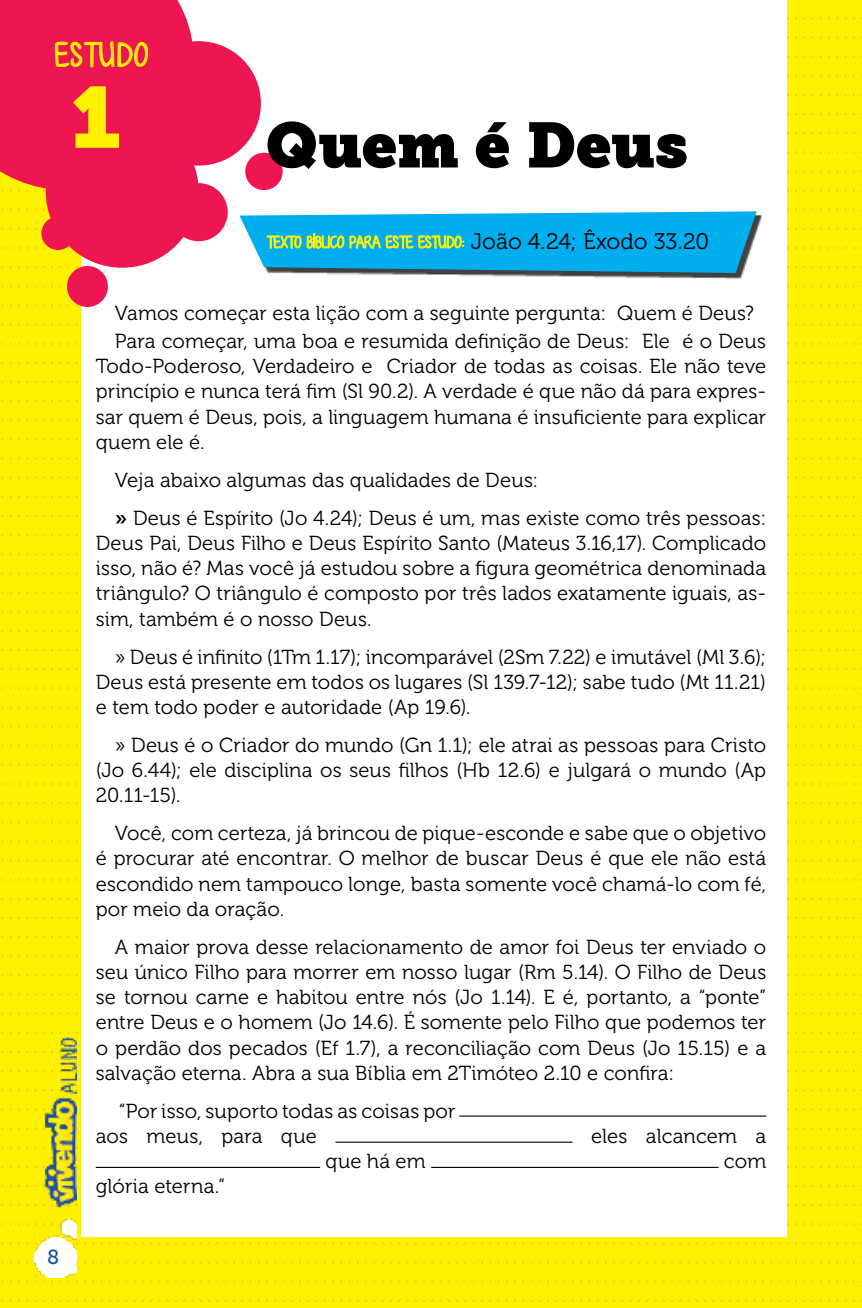
<style>
.page{position:relative;width:862px;height:1308px;background:#fff}
.page>*{position:absolute;margin:0;border:0;box-sizing:border-box;transform-origin:0 0}
.t1{font:85.5px "Museo Slab";color:#fff200}
.t2{font:63px "Museo Slab";letter-spacing:-.005em;color:#000}
.t3{font:700 33.75px "KG Fall For You";letter-spacing:.04em;color:#fff200}
.t4{font:22.5px "Museo 300";color:#000}
.t5{font:20.25px/25.2px "Museo 300";letter-spacing:.005em;color:#000;text-align:justify}
.t6{font:20.25px "Museo Slab 500";color:#1b51a3}
.t7{font:16.88px "KG Fall For You";color:#fff200}
.s1{font-family:"Museo 700"}
</style>
<div class="page">
<div style="left:0;top:0;width:861px;height:1307px;background:#fff200"></div>
<svg style="left:1px;top:285px;width:854px;height:2px"></svg>
<svg style="left:1px;top:304px;width:854px;height:2px"></svg>
<svg style="left:1px;top:323px;width:854px;height:3px"></svg>
<svg style="left:1px;top:342px;width:854px;height:3px"></svg>
<svg style="left:1px;top:362px;width:854px;height:2px"></svg>
<svg style="left:1px;top:381px;width:854px;height:2px"></svg>
<svg style="left:1px;top:400px;width:854px;height:2px"></svg>
<svg style="left:1px;top:419px;width:854px;height:2px"></svg>
<svg style="left:1px;top:438px;width:854px;height:2px"></svg>
<svg style="left:1px;top:457px;width:854px;height:3px"></svg>
<svg style="left:1px;top:476px;width:854px;height:3px"></svg>
<svg style="left:1px;top:496px;width:854px;height:2px"></svg>
<svg style="left:1px;top:515px;width:854px;height:2px"></svg>
<svg style="left:1px;top:534px;width:854px;height:2px"></svg>
<svg style="left:1px;top:553px;width:854px;height:2px"></svg>
<svg style="left:1px;top:572px;width:854px;height:2px"></svg>
<svg style="left:1px;top:591px;width:854px;height:2px"></svg>
<svg style="left:1px;top:610px;width:854px;height:3px"></svg>
<svg style="left:1px;top:630px;width:854px;height:2px"></svg>
<svg style="left:1px;top:649px;width:854px;height:2px"></svg>
<svg style="left:1px;top:668px;width:854px;height:2px"></svg>
<svg style="left:1px;top:687px;width:854px;height:2px"></svg>
<svg style="left:1px;top:706px;width:854px;height:2px"></svg>
<svg style="left:1px;top:725px;width:854px;height:2px"></svg>
<svg style="left:1px;top:744px;width:854px;height:3px"></svg>
<svg style="left:1px;top:763px;width:854px;height:3px"></svg>
<svg style="left:1px;top:783px;width:854px;height:2px"></svg>
<svg style="left:1px;top:802px;width:854px;height:2px"></svg>
<svg style="left:1px;top:821px;width:854px;height:2px"></svg>
<svg style="left:1px;top:840px;width:854px;height:2px"></svg>
<svg style="left:1px;top:859px;width:854px;height:2px"></svg>
<svg style="left:1px;top:878px;width:854px;height:2px"></svg>
<svg style="left:1px;top:897px;width:854px;height:3px"></svg>
<svg style="left:1px;top:917px;width:854px;height:2px"></svg>
<svg style="left:1px;top:936px;width:854px;height:2px"></svg>
<svg style="left:1px;top:955px;width:854px;height:2px"></svg>
<svg style="left:1px;top:974px;width:854px;height:2px"></svg>
<svg style="left:1px;top:993px;width:854px;height:2px"></svg>
<svg style="left:1px;top:1012px;width:854px;height:2px"></svg>
<svg style="left:1px;top:1031px;width:854px;height:3px"></svg>
<svg style="left:1px;top:1050px;width:854px;height:3px"></svg>
<svg style="left:1px;top:1070px;width:854px;height:2px"></svg>
<svg style="left:1px;top:1089px;width:854px;height:2px"></svg>
<svg style="left:1px;top:1108px;width:854px;height:2px"></svg>
<svg style="left:1px;top:1127px;width:854px;height:2px"></svg>
<svg style="left:1px;top:1146px;width:854px;height:2px"></svg>
<svg style="left:1px;top:1165px;width:854px;height:3px"></svg>
<svg style="left:1px;top:1184px;width:854px;height:3px"></svg>
<svg style="left:1px;top:1204px;width:854px;height:2px"></svg>
<svg style="left:1px;top:1223px;width:854px;height:2px"></svg>
<svg style="left:1px;top:1242px;width:854px;height:2px"></svg>
<svg style="left:1px;top:1261px;width:854px;height:2px"></svg>
<svg style="left:1px;top:1280px;width:854px;height:2px"></svg>
<svg style="left:1px;top:1299px;width:854px;height:2px"></svg>
<img style="left:35px;top:1037px;width:42px;height:240px">
<div style="left:81px;top:0;width:705px;height:1236px;background:#fff"></div>
<div style="left:46px;top:115px;width:152px;height:153px;background:#ed1651;border-radius:50%"></div>
<div style="left:67px;top:266px;width:41px;height:41px;background:#ed1651;border-radius:50%"></div>
<div style="left:169px;top:183px;width:58px;height:58px;background:#ed1651;border-radius:50%"></div>
<div style="left:243px;top:216px;width:518px;height:63px;background:#000;opacity:.75"></div>
<svg style="left:1px;top:209px;width:854px;height:64px"></svg>
<svg style="left:0;top:0;width:855px;height:192px"></svg>
<hr style="left:459px;top:1115px;width:306px;height:1px;background:#000">
<hr style="left:335px;top:1141px;width:237px;height:1px;background:#000">
<hr style="left:96px;top:1166px;width:224px;height:1px;background:#000">
<hr style="left:431px;top:1166px;width:287px;height:1px;background:#000">
<h3 class="t3" style="left:54px;top:34px;width:95px">ESTUDO</h3>
<h1 class="t1" style="left:71px;top:67px;width:50px">1</h1>
<h2 class="t2" style="left:266px;top:108px;width:423px">Quem é Deus</h2>
<p class="t4" style="left:470px;top:229px;width:240px">João 4.24; Êxodo 33.20</p>
<p class="t7" style="left:267px;top:232px;width:199px">TEXTO BÍBLICO PARA ESTE ESTUDO:</p>
<p class="t5" style="left:115px;top:299px;width:652px;line-height:28.3px">Vamos começar esta lição com a seguinte pergunta: Quem é Deus?<br>Para começar, uma boa e resumida definição de Deus: Ele é o Deus</p>
<p class="t5" style="left:96px;top:354px;width:671px">Todo-Poderoso, Verdadeiro e Criador de todas as coisas. Ele não teve princípio e nunca terá fim (Sl 90.2). A verdade é que não dá para expres&shy;sar quem é Deus, pois, a linguagem humana é insuficiente para explicar quem ele é.</p>
<p class="t5" style="left:115px;top:461px;width:652px;line-height:38px">Veja abaixo algumas das qualidades de Deus:<br><span class="s1">»</span> Deus é Espírito (Jo 4.24); Deus é um, mas existe como três pessoas:</p>
<p class="t5" style="left:96px;top:531px;width:671px">Deus Pai, Deus Filho e Deus Espírito Santo (Mateus 3.16,17). Complicado isso, não é? Mas você já estudou sobre a figura geométrica denominada triângulo? O triângulo é composto por três lados exatamente iguais, as&shy;sim, também é o nosso Deus.</p>
<p class="t5" style="left:96px;top:644px;width:671px;text-indent:19px">» Deus é infinito (1Tm 1.17); incomparável (2Sm 7.22) e imutável (Ml 3.6); Deus está presente em todos os lugares (Sl 139.7-12); sabe tudo (Mt 11.21) e tem todo poder e autoridade (Ap 19.6).</p>
<p class="t5" style="left:96px;top:732px;width:671px;text-indent:19px">» Deus é o Criador do mundo (Gn 1.1); ele atrai as pessoas para Cristo (Jo 6.44); ele disciplina os seus filhos (Hb 12.6) e julgará o mundo (Ap 20.11-15).</p>
<p class="t5" style="left:96px;top:821px;width:671px;text-indent:19px">Você, com certeza, já brincou de pique-esconde e sabe que o objetivo é procurar até encontrar. O melhor de buscar Deus é que ele não está escondido nem tampouco longe, basta somente você chamá-lo com fé, por meio da oração.</p>
<p class="t5" style="left:96px;top:934px;width:671px;text-indent:19px">A maior prova desse relacionamento de amor foi Deus ter enviado o seu único Filho para morrer em nosso lugar (Rm 5.14). O Filho de Deus se tornou carne e habitou entre nós (Jo 1.14). E é, portanto, a “ponte” entre Deus e o homem (Jo 14.6). É somente pelo Filho que podemos ter o perdão dos pecados (Ef 1.7), a reconciliação com Deus (Jo 15.15) e a salvação eterna. Abra a sua Bíblia em 2Timóteo 2.10 e confira:</p>
<p class="t5" style="left:96px;top:1098px;width:361px;text-indent:23px">“Por isso, suporto todas as coisas por aos meus, para que</p>
<p class="t5" style="left:590px;top:1123px;width:176px">eles alcancem a</p>
<p class="t6" style="left:47px;top:1245px;width:14px">8</p>
<p class="t5" style="left:96px;top:1174px;width:131px">glória eterna.”</p>
<p class="t5" style="left:325px;top:1148px;width:102px">que há em</p>
<p class="t5" style="left:723px;top:1148px;width:44px">com</p>
</div>
